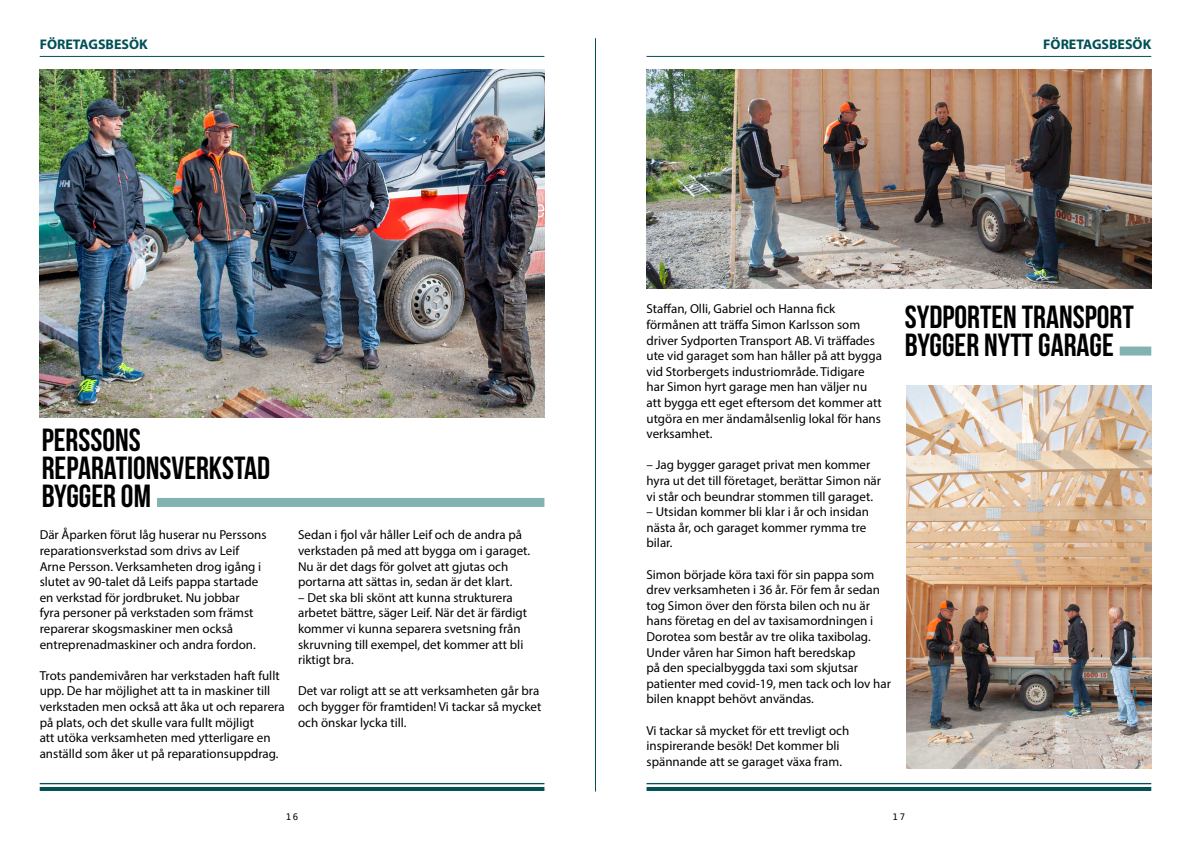
<style>
.page{position:relative;width:1191px;height:842px;background:#fff}
.page>*{position:absolute;margin:0;border:0;box-sizing:border-box;transform-origin:0 0}
.t1{font:32px/28px "Bebas Neue";color:#000}
.t2{font:700 14px "Myriad Pro";color:#005055}
.t3{font:13px/15.6px "Myriad Pro";color:#000}
.t4{font:9px "Hack";color:#000}
</style>
<div class="page">
<hr style="left:40px;top:783px;width:504px;height:1px;background:#005055">
<hr style="left:40px;top:787px;width:504px;height:4px;background:#005055">
<hr style="left:40px;top:56px;width:504px;height:1px;background:#005055">
<img style="left:40px;top:69px;width:504px;height:349px">
<div style="left:157px;top:498px;width:387px;height:9px;background:#83b3b0"></div>
<hr style="left:595px;top:38px;width:1px;height:753px;background:#005055">
<hr style="left:646px;top:783px;width:505px;height:1px;background:#005055">
<hr style="left:646px;top:787px;width:505px;height:4px;background:#005055">
<hr style="left:646px;top:56px;width:505px;height:1px;background:#005055">
<img style="left:906px;top:386px;width:245px;height:382px">
<div style="left:1119px;top:347px;width:32px;height:9px;background:#83b3b0"></div>
<img style="left:646px;top:69px;width:505px;height:219px">
<p class="t2" style="left:40px;top:35px;width:109px">FÖRETAGSBESÖK</p>
<h1 class="t1" style="left:42px;top:425px;width:230px">PERSSONS<br>REPARATIONSVERKSTAD<br>BYGGER OM</h1>
<p class="t3" style="left:40px;top:527px;width:228px">Där Åparken förut låg huserar nu Perssons reparationsverkstad som drivs av Leif Arne Persson. Verksamheten drog igång i slutet av 90-talet då Leifs pappa startade en verkstad för jordbruket. Nu jobbar<br>fyra personer på verkstaden som främst reparerar skogsmaskiner men också entreprenadmaskiner och andra fordon.</p>
<p class="t3" style="left:40px;top:667px;width:246px">Trots pandemivåren har verkstaden haft fullt upp. De har möjlighet att ta in maskiner till verkstaden men också att åka ut och reparera på plats, och det skulle vara fullt möjligt<br>att utöka verksamheten med ytterligare en anställd som åker ut på reparationsuppdrag.</p>
<p class="t3" style="left:298px;top:527px;width:234px">Sedan i fjol vår håller Leif och de andra på verkstaden på med att bygga om i garaget.<br>Nu är det dags för golvet att gjutas och portarna att sättas in, sedan är det klart.</p>
<p class="t3" style="left:298px;top:589px;width:231px">– Det ska bli skönt att kunna strukturera arbetet bättre, säger Leif. När det är färdigt kommer vi kunna separera svetsning från skruvning till exempel, det kommer att bli riktigt bra.</p>
<p class="t3" style="left:298px;top:683px;width:245px">Det var roligt att se att verksamheten går bra och bygger för framtiden! Vi tackar så mycket och önskar lycka till.</p>
<p class="t2" style="left:1043px;top:35px;width:109px">FÖRETAGSBESÖK</p>
<p class="t3" style="left:646px;top:301px;width:237px">Staffan, Olli, Gabriel och Hanna fick förmånen att träffa Simon Karlsson som driver Sydporten Transport AB. Vi träffades ute vid garaget som han håller på att bygga vid Storbergets industriområde. Tidigare har Simon hyrt garage men han väljer nu att bygga ett eget eftersom det kommer att utgöra en mer ändamålsenlig lokal för hans verksamhet.</p>
<p class="t3" style="left:646px;top:457px;width:236px">– Jag bygger garaget privat men kommer hyra ut det till företaget, berättar Simon när vi står och beundrar stommen till garaget.</p>
<p class="t3" style="left:646px;top:504px;width:224px">– Utsidan kommer bli klar i år och insidan nästa år, och garaget kommer rymma tre bilar.</p>
<p class="t3" style="left:646px;top:566px;width:246px">Simon började köra taxi för sin pappa som drev verksamheten i 36 år. För fem år sedan tog Simon över den första bilen och nu är hans företag en del av taxisamordningen i Dorotea som består av tre olika taxibolag.<br>Under våren har Simon haft beredskap<br>på den specialbyggda taxi som skjutsar patienter med covid-19, men tack och lov har bilen knappt behövt användas.</p>
<p class="t3" style="left:646px;top:722px;width:204px">Vi tackar så mycket för ett trevligt och inspirerande besök! Det kommer bli spännande att se garaget växa fram.</p>
<h1 class="t1" style="left:905px;top:302px;width:230px">SYDPORTEN TRANSPORT<br>BYGGER NYTT GARAGE</h1>
<p class="t4" style="left:286px;top:811px;width:14px">16</p>
<p class="t4" style="left:892px;top:811px;width:14px">17</p>
</div>
